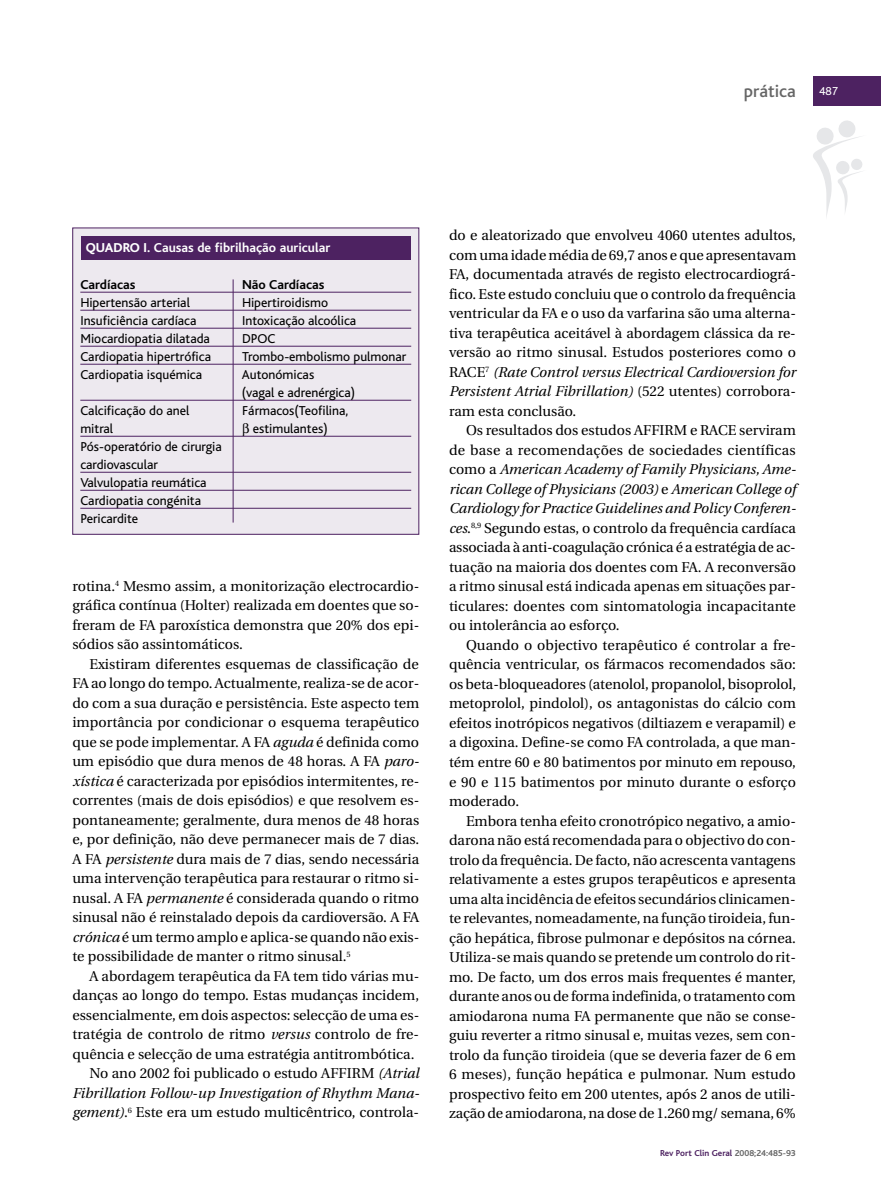
<style>
.page{position:relative;width:881px;height:1191px;background:#fff}
.page>*{position:absolute;margin:0;border:0;box-sizing:border-box;transform-origin:0 0}
.t1{font:500 18px "Bliss";color:#666}
.t2{font:14.25px/19.5px "Utopia";color:#000;text-align:justify}
.t3{font:italic 14.25px "Utopia";color:#000}
.t4{font:13.5px/18px "Bliss";color:#000}
.t5{font:700 13.5px "Bliss";color:#fff}
.t6{font:700 13.5px "Bliss";color:#000}
.t7{font:12px "Bliss";color:#fff}
.t8{font:700 9px "Bliss";color:#4d2261}
.s1{font-weight:800}
.s2{font-style:italic}
.s3{color:#666}
</style>
<div class="page">
<svg style="left:813px;top:120px;width:49px;height:97px"></svg>
<div style="left:812px;top:77px;width:68px;height:29px;background:#4d2261"></div>
<div style="left:73px;top:228px;width:345px;height:306px;background:#ede9ef"></div>
<hr style="left:80px;top:292px;width:331px;height:1px;background:#4d2261">
<hr style="left:80px;top:310px;width:331px;height:1px;background:#4d2261">
<hr style="left:80px;top:328px;width:331px;height:1px;background:#4d2261">
<hr style="left:80px;top:346px;width:331px;height:1px;background:#4d2261">
<hr style="left:80px;top:364px;width:331px;height:1px;background:#4d2261">
<hr style="left:80px;top:400px;width:331px;height:1px;background:#4d2261">
<hr style="left:80px;top:436px;width:331px;height:1px;background:#4d2261">
<hr style="left:80px;top:472px;width:331px;height:1px;background:#4d2261">
<hr style="left:80px;top:490px;width:331px;height:1px;background:#4d2261">
<hr style="left:80px;top:508px;width:331px;height:1px;background:#4d2261">
<div style="left:81px;top:236px;width:329px;height:24px;background:#4d2261"></div>
<hr style="left:233px;top:279px;width:1px;height:243px;background:#4d2261">
<p class="t1" style="left:743px;top:85px;width:53px">prática</p>
<p class="t7" style="left:819px;top:87px;width:20px">487</p>
<p class="t5" style="left:86px;top:243px;width:246px"><span class="s1">QUADRO I.</span> Causas de fibrilhação auricular</p>
<p class="t6" style="left:80px;top:280px;width:57px">Cardíacas</p>
<p class="t6" style="left:242px;top:280px;width:84px">Não Cardíacas</p>
<p class="t4" style="left:80px;top:295px;width:111px">Hipertensão arterial</p>
<p class="t4" style="left:242px;top:295px;width:88px">Hipertiroidismo</p>
<p class="t4" style="left:80px;top:313px;width:118px">Insuficiência cardíaca</p>
<p class="t4" style="left:242px;top:313px;width:116px">Intoxicação alcoólica</p>
<p class="t4" style="left:80px;top:331px;width:131px">Miocardiopatia dilatada</p>
<p class="t4" style="left:242px;top:331px;width:35px">DPOC</p>
<p class="t4" style="left:80px;top:349px;width:132px">Cardiopatia hipertrófica</p>
<p class="t4" style="left:242px;top:349px;width:166px">Trombo-embolismo pulmonar</p>
<p class="t4" style="left:80px;top:367px;width:123px">Cardiopatia isquémica</p>
<p class="t4" style="left:242px;top:367px;width:115px">Autonómicas<br>(vagal e adrenérgica)</p>
<p class="t4" style="left:80px;top:403px;width:110px">Calcificação do anel</p>
<p class="t4" style="left:242px;top:403px;width:108px">Fármacos(Teofilina,</p>
<p class="t4" style="left:80px;top:421px;width:34px">mitral</p>
<p class="t4" style="left:253px;top:421px;width:76px">estimulantes)</p>
<p class="t4" style="left:80px;top:439px;width:143px">Pós-operatório de cirurgia cardiovascular<br>Valvulopatia reumática<br>Cardiopatia congénita<br>Pericardite</p>
<p class="t2" style="left:72px;top:577px;width:348px">rotina.<sup>4</sup> Mesmo assim, a monitorização electrocardio&shy;gráfica contínua (Holter) realizada em doentes que so&shy;freram de FA paroxística demonstra que 20% dos epi&shy;sódios são assintomáticos.</p>
<p class="t2" style="left:72px;top:655px;width:348px;text-indent:17px">Existiram diferentes esquemas de classificação de FA ao longo do tempo. Actualmente, realiza-se de acor&shy;do com a sua duração e persistência. Este aspecto tem importância por condicionar o esquema terapêutico que se pode implementar. A FA <span class="s2">aguda</span> é definida como um episódio que dura menos de 48 horas. A FA <span class="s2">paro&shy;xística</span> é caracterizada por episódios intermitentes, re&shy;correntes (mais de dois episódios) e que resolvem es&shy;pontaneamente; geralmente, dura menos de 48 horas e, por definição, não deve permanecer mais de 7 dias.<br>A FA <span class="s2">persistente</span> dura mais de 7 dias, sendo necessária uma intervenção terapêutica para restaurar o ritmo si&shy;nusal. A FA <span class="s2">permanente</span> é considerada quando o ritmo sinusal não é reinstalado depois da cardioversão. A FA <span class="s2">crónica</span> é um termo amplo e aplica-se quando não exis&shy;te possibilidade de manter o ritmo sinusal.<sup>5</sup></p>
<p class="t2" style="left:89px;top:967px;width:331px">A abordagem terapêutica da FA tem tido várias mu-</p>
<p class="t2" style="left:72px;top:987px;width:348px">danças ao longo do tempo. Estas mudanças incidem,</p>
<p class="t2" style="left:72px;top:1006px;width:348px">essencialmente, em dois aspectos: selecção de uma es-</p>
<p class="t2" style="left:72px;top:1026px;width:348px">tratégia de controlo de ritmo <span class="s2">versus</span> controlo de fre-</p>
<p class="t2" style="left:72px;top:1045px;width:343px">quência e selecção de uma estratégia antitrombótica.</p>
<p class="t2" style="left:89px;top:1065px;width:331px">No ano 2002 foi publicado o estudo AFFIRM <span class="s2">(Atrial</span></p>
<p class="t3" style="left:72px;top:1087px;width:348px">Fibrillation Follow-up Investigation of Rhythm Mana-</p>
<p class="t2" style="left:72px;top:1104px;width:348px"><span class="s2">gement)</span>.<sup>6</sup> Este era um estudo multicêntrico, controla-</p>
<p class="t2" style="left:449px;top:227px;width:348px">do e aleatorizado que envolveu 4060 utentes adultos, com uma idade média de 69,7 anos e que apresentavam FA, documentada através de registo electrocardiográ&shy;fico. Este estudo concluiu que o controlo da frequência ventricular da FA e o uso da varfarina são uma alterna&shy;tiva terapêutica aceitável à abordagem clássica da re&shy;versão ao ritmo sinusal. Estudos posteriores como o RACE<sup>7</sup> <span class="s2">(Rate Control versus Electrical Cardioversion for Persistent Atrial Fibrillation)</span> (522 utentes) corrobora&shy;ram esta conclusão.</p>
<p class="t2" style="left:449px;top:422px;width:348px;text-indent:17px">Os resultados dos estudos AFFIRM e RACE serviram de base a recomendações de sociedades científicas como a <span class="s2">American Academy of Family Physicians, Ame&shy;rican College of Physicians (2003)</span> e <span class="s2">American College of Cardiology for Practice Guidelines and Policy Conferen&shy;ces</span>.<sup>8,9</sup> Segundo estas, o controlo da frequência cardíaca associada à anti-coagulação crónica é a estratégia de ac&shy;tuação na maioria dos doentes com FA. A reconversão a ritmo sinusal está indicada apenas em situações par&shy;ticulares: doentes com sintomatologia incapacitante ou intolerância ao esforço.</p>
<p class="t2" style="left:449px;top:636px;width:348px;text-indent:17px">Quando o objectivo terapêutico é controlar a fre&shy;quência ventricular, os fármacos recomendados são: os beta-bloqueadores (atenolol, propanolol, bisoprolol, metoprolol, pindolol), os antagonistas do cálcio com efeitos inotrópicos negativos (diltiazem e verapamil) e a digoxina. Define-se como FA controlada, a que man&shy;tém entre 60 e 80 batimentos por minuto em repouso, e 90 e 115 batimentos por minuto durante o esforço moderado.</p>
<p class="t2" style="left:449px;top:812px;width:348px;text-indent:17px">Embora tenha efeito cronotrópico negativo, a amio&shy;darona não está recomendada para o objectivo do con&shy;trolo da frequência. De facto, não acrescenta vantagens relativamente a estes grupos terapêuticos e apresenta uma alta incidência de efeitos secundários clinicamen&shy;te relevantes, nomeadamente, na função tiroideia, fun&shy;ção hepática, fibrose pulmonar e depósitos na córnea.<br>Utiliza-se mais quando se pretende um controlo do rit&shy;mo. De facto, um dos erros mais frequentes é manter, durante anos ou de forma indefinida, o tratamento com amiodarona numa FA permanente que não se conse&shy;guiu reverter a ritmo sinusal e, muitas vezes, sem con&shy;trolo da função tiroideia (que se deveria fazer de 6 em 6 meses), função hepática e pulmonar. Num estudo prospectivo feito em 200 utentes, após 2 anos de utili&shy;zação de amiodarona, na dose de 1.260 mg/ semana, 6%</p>
<p class="t8" style="left:659px;top:1149px;width:137px">Rev Port Clin Geral <span class="s3">2008;24:485-93</span></p>
</div>
